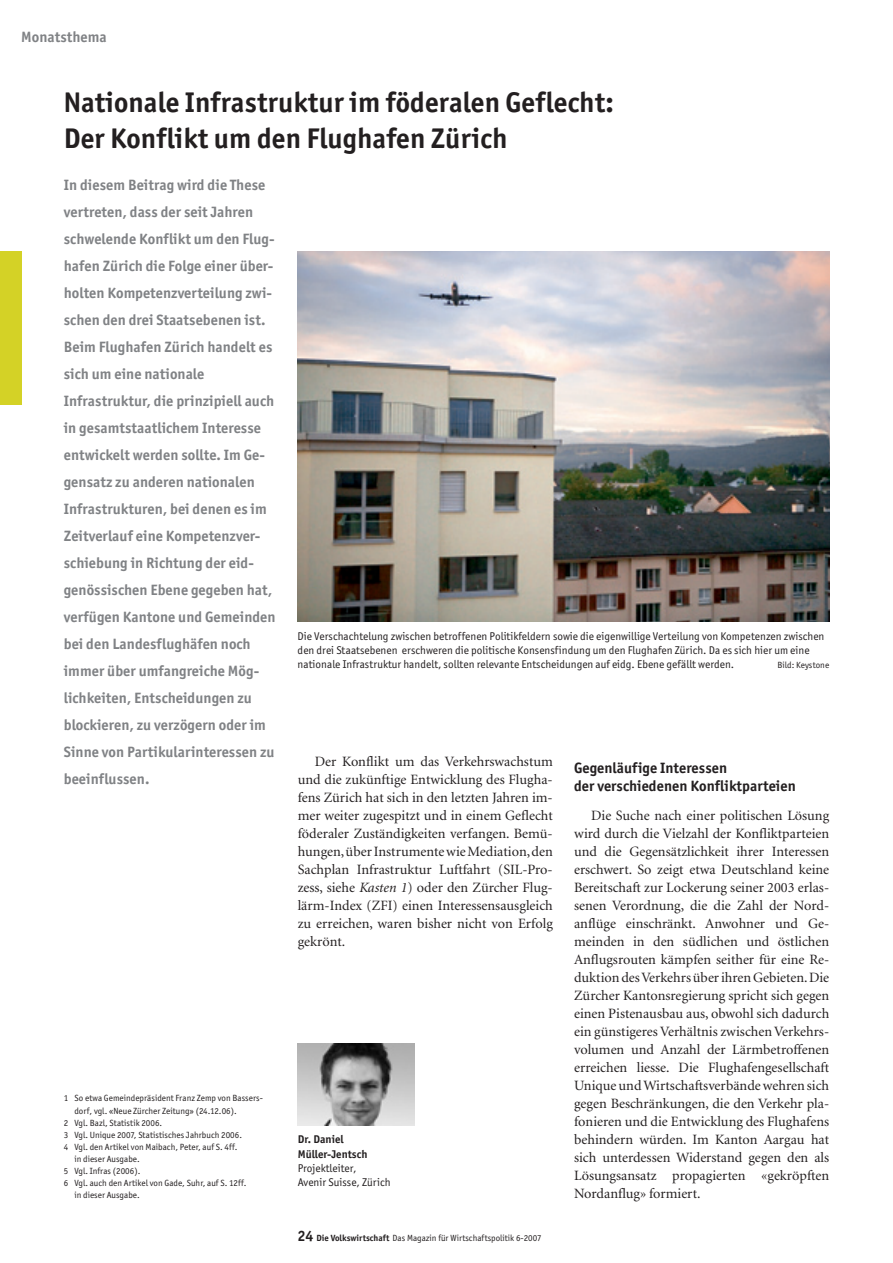
<style>
.page{position:relative;width:893px;height:1263px;background:#fff}
.page>*{position:absolute;margin:0;border:0;box-sizing:border-box;transform-origin:0 0}
.t1{font:700 28.5px/36px "Officina San ITC";letter-spacing:.005em;color:#231f20}
.t2{font:700 15px/27px "Officina San ITC";letter-spacing:.005em;color:#808285}
.t3{font:700 15px/18px "Officina San ITC";letter-spacing:.005em;color:#231f20}
.t4{font:14.25px/18px "Minion";color:#231f20;text-align:justify}
.t5{font:11.25px/14.2px "Officina San ITC";letter-spacing:.005em;color:#231f20}
.t6{font:700 11.25px/14.2px "Officina San ITC";letter-spacing:.005em;color:#231f20}
.t7{font:9px "Officina San ITC";letter-spacing:.005em;color:#231f20}
.s1{font-style:italic}
.s2{font-weight:700;font-size:15px}
.s3{font-weight:700}
</style>
<div class="page">
<div style="left:0;top:252px;width:21px;height:153px;background:#d4d226"></div>
<img style="left:298px;top:1044px;width:117px;height:81px">
<img style="left:298px;top:251px;width:531px;height:370px">
<p class="t2" style="left:21px;top:23px;width:87px">Monatsthema</p>
<h1 class="t1" style="left:64px;top:84px;width:552px">Nationale Infrastruktur im föderalen Geflecht:<br>Der Konflikt um den Flughafen Zürich</h1>
<p class="t2" style="left:64px;top:172px;width:213px">In diesem Beitrag wird die These vertreten, dass der seit Jahren schwelende Konflikt um den Flug&shy;hafen Zürich die Folge einer über&shy;holten Kompetenzverteilung zwi&shy;schen den drei Staatsebenen ist.<br>Beim Flughafen Zürich handelt es sich um eine nationale<br>Infrastruktur, die prinzipiell auch in gesamtstaatlichem Interesse entwickelt werden sollte. Im Ge&shy;gensatz zu anderen nationalen<br>Infrastrukturen, bei denen es im<br>Zeitverlauf eine Kompetenzver&shy;schiebung in Richtung der eid&shy;genössischen Ebene gegeben hat, verfügen Kantone und Gemeinden bei den Landesflughäfen noch immer über umfangreiche Mög&shy;lichkeiten, Entscheidungen zu blockieren, zu verzögern oder im<br>Sinne von Partikularinteressen zu beeinflussen.</p>
<p class="t5" style="left:298px;top:629px;width:528px">Die Verschachtelung zwischen betroffenen Politikfeldern sowie die eigenwillige Verteilung von Kompetenzen zwischen den drei Staatsebenen erschweren die politische Konsensfindung um den Flughafen Zürich. Da es sich hier um eine nationale Infrastruktur handelt, sollten relevante Entscheidungen auf eidg. Ebene gefällt werden.</p>
<p class="t7" style="left:777px;top:660px;width:53px">Bild: Keystone</p>
<p class="t4" style="left:298px;top:752px;width:257px;text-indent:17px">Der Konflikt um das Verkehrswachstum und die zukünftige Entwicklung des Flugha&shy;fens Zürich hat sich in den letzten Jahren im&shy;mer weiter zugespitzt und in einem Geflecht föderaler Zuständigkeiten verfangen. Bemü&shy;hungen, über Instrumente wie Mediation, den Sachplan Infrastruktur Luftfahrt (SIL-Pro&shy;zess, siehe <span class="s1">Kasten 1</span>) oder den Zürcher Flug&shy;lärm-Index (ZFI) einen Interessensausgleich zu erreichen, waren bisher nicht von Erfolg gekrönt.</p>
<p class="t3" style="left:574px;top:759px;width:223px">Gegenläufige Interessen<br>der verschiedenen Konfliktparteien</p>
<p class="t4" style="left:574px;top:806px;width:257px;text-indent:17px">Die Suche nach einer politischen Lösung wird durch die Vielzahl der Konfliktparteien und die Gegensätzlichkeit ihrer Interessen erschwert. So zeigt etwa Deutschland keine Bereitschaft zur Lockerung seiner 2003 erlas&shy;senen Verordnung, die die Zahl der Nord&shy;anflüge einschränkt. Anwohner und Ge&shy;meinden in den südlichen und östlichen Anflugsrouten kämpfen seither für eine Re&shy;duktion des Verkehrs über ihren Gebieten. Die Zürcher Kantonsregierung spricht sich gegen einen Pistenausbau aus, obwohl sich dadurch ein günstigeres Verhältnis zwischen Verkehrs&shy;volumen und Anzahl der Lärmbetroffenen erreichen liesse. Die Flughafengesellschaft Unique und Wirtschaftsverbände wehren sich gegen Beschränkungen, die den Verkehr pla&shy;fonieren und die Entwicklung des Flughafens behindern würden. Im Kanton Aargau hat sich unterdessen Widerstand gegen den als Lösungsansatz propagierten «gekröpften Nordanflug» formiert.</p>
<p class="t7" style="left:64px;top:1093px;width:201px">1 So etwa Gemeindepräsident Franz Zemp von Bassers-</p>
<p class="t7" style="left:74px;top:1105px;width:164px">dorf, vgl. «Neue Zürcher Zeitung» (24.12.06).</p>
<p class="t7" style="left:64px;top:1117px;width:100px">2 Vgl. Bazl, Statistik 2006.</p>
<p class="t7" style="left:64px;top:1129px;width:180px">3 Vgl. Unique 2007, Statistisches Jahrbuch 2006.</p>
<p class="t7" style="left:64px;top:1141px;width:175px">4 Vgl. den Artikel von Maibach, Peter, auf S. 4ff.</p>
<p class="t7" style="left:74px;top:1153px;width:67px">in dieser Ausgabe.</p>
<p class="t7" style="left:64px;top:1165px;width:78px">5 Vgl. Infras (2006).</p>
<p class="t7" style="left:64px;top:1177px;width:184px">6 Vgl. auch den Artikel von Gade, Suhr, auf S. 12ff.</p>
<p class="t7" style="left:74px;top:1189px;width:67px">in dieser Ausgabe.</p>
<p class="t6" style="left:298px;top:1132px;width:71px">Dr. Daniel<br>Müller-Jentsch</p>
<p class="t5" style="left:298px;top:1161px;width:94px">Projektleiter,<br>Avenir Suisse, Zürich</p>
<p class="t7" style="left:298px;top:1232px;width:245px"><span class="s2">24</span> <span class="s3">Die Volkswirtschaft</span> Das Magazin für Wirtschaftspolitik 6-2007</p>
</div>
